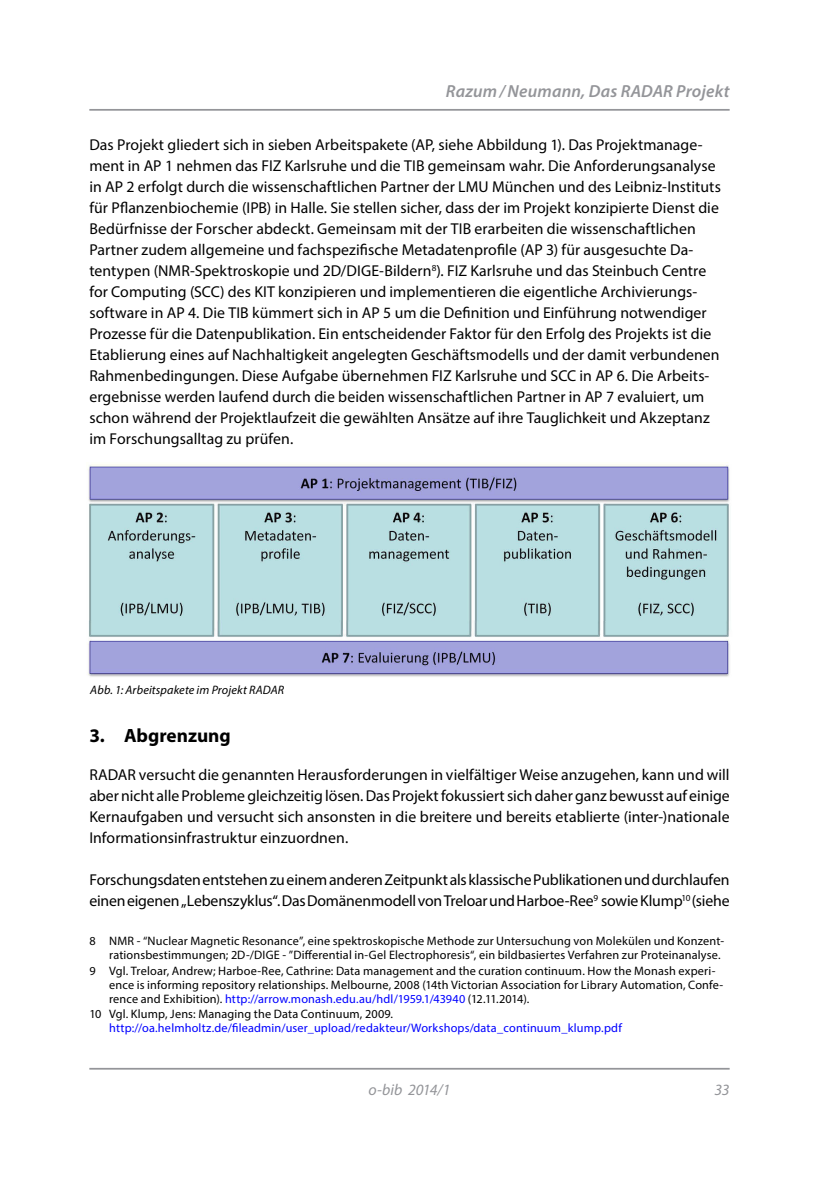
<style>
.page{position:relative;width:819px;height:1191px;background:#fff}
.page>*{position:absolute;margin:0;border:0;box-sizing:border-box;transform-origin:0 0}
.Titel_3{font:700 19.25px "Myriad Pro";color:#000}
.Kolumnentitel_rechts{font:italic 600 17.5px "Myriad Pro";letter-spacing:.01em;color:#949599}
.Fließtext{font:15.75px/21px "Myriad Pro";letter-spacing:.005em;color:#000}
.t1{font:italic 15.75px "Myriad Pro";letter-spacing:-.02em;color:#949599}
.Fußnote_eingerückt{font:12.25px/14px "Myriad Pro";letter-spacing:.01em;color:#000;text-align:right}
.Fußnote_eingerückt-2{font:12.25px/14px "Myriad Pro";letter-spacing:.01em;color:#00f}
.Bildlegende{font:italic 12.25px "Myriad Pro";letter-spacing:.01em;color:#000}
.s1{color:#00f}
.s2{color:#000}
</style>
<div class="page">
<hr style="left:89px;top:1067px;width:640px;height:2px;background:#949599">
<hr style="left:89px;top:109px;width:640px;height:2px;background:#949599">
<img style="left:88px;top:464px;width:642px;height:213px">
<p class="Kolumnentitel_rechts" style="left:446px;top:80px;width:285px">Razum/Neumann, Das RADAR Projekt</p>
<p class="Fließtext" style="left:89px;top:134px;width:633px">Das Projekt gliedert sich in sieben Arbeitspakete (AP, siehe Abbildung 1). Das Projektmanage&shy;ment in AP 1 nehmen das FIZ Karlsruhe und die TIB gemeinsam wahr. Die Anforderungsanalyse in AP 2 erfolgt durch die wissenschaftlichen Partner der LMU München und des Leibniz-Instituts für Pflanzenbiochemie (IPB) in Halle. Sie stellen sicher, dass der im Projekt konzipierte Dienst die Bedürfnisse der Forscher abdeckt. Gemeinsam mit der TIB erarbeiten die wissenschaftlichen Partner zudem allgemeine und fachspezifische Metadatenprofile (AP 3) für ausgesuchte Da&shy;tentypen (NMR-Spektroskopie und 2D/DIGE-Bildern<sup>8</sup>). FIZ Karlsruhe und das Steinbuch Centre for Computing (SCC) des KIT konzipieren und implementieren die eigentliche Archivierungs&shy;software in AP 4. Die TIB kümmert sich in AP 5 um die Definition und Einführung notwendiger Prozesse für die Datenpublikation. Ein entscheidender Faktor für den Erfolg des Projekts ist die Etablierung eines auf Nachhaltigkeit angelegten Geschäftsmodells und der damit verbundenen Rahmenbedingungen. Diese Aufgabe übernehmen FIZ Karlsruhe und SCC in AP 6. Die Arbeits&shy;ergebnisse werden laufend durch die beiden wissenschaftlichen Partner in AP 7 evaluiert, um schon während der Projektlaufzeit die gewählten Ansätze auf ihre Tauglichkeit und Akzeptanz im Forschungsalltag zu prüfen.</p>
<p class="Bildlegende" style="left:90px;top:682px;width:195px">Abb. 1: Arbeitspakete im Projekt RADAR</p>
<p class="Titel_3" style="left:89px;top:723px;width:143px">3. Abgrenzung</p>
<p class="Fließtext" style="left:89px;top:764px;width:642px;text-align:justify">RADAR versucht die genannten Herausforderungen in vielfältiger Weise anzugehen, kann und will aber nicht alle Probleme gleichzeitig lösen. Das Projekt fokussiert sich daher ganz bewusst auf einige Kernaufgaben und versucht sich ansonsten in die breitere und bereits etablierte (inter-)nationale Informationsinfrastruktur einzuordnen.</p>
<p class="Fließtext" style="left:89px;top:869px;width:641px">Forschungsdaten entstehen zu einem anderen Zeitpunkt als klassische Publikationen und durchlaufen einen eigenen „Lebenszyklus“. Das Domänenmodell von Treloar und Harboe-Ree<sup>9</sup> sowie Klump<sup>10</sup> (siehe</p>
<p class="Fußnote_eingerückt" style="left:89px;top:934px;width:636px">8 NMR - “Nuclear Magnetic Resonance”, eine spektroskopische Methode zur Untersuchung von Molekülen und Konzent&shy;rationsbestimmungen; 2D-/DIGE - ”Differential in-Gel Electrophoresis“, ein bildbasiertes Verfahren zur Proteinanalyse.</p>
<p class="Fußnote_eingerückt" style="left:109px;top:963px;width:615px;text-align:left;text-indent:-20px">9 Vgl. Treloar, Andrew; Harboe-Ree, Cathrine: Data management and the curation continuum. How the Monash experi&shy;ence is informing repository relationships. Melbourne, 2008 (14th Victorian Association for Library Automation, Confe&shy;rence and Exhibition). <span class="s1">http://arrow.monash.edu.au/hdl/1959.1/43940</span> (12.11.2014).</p>
<p class="Fußnote_eingerückt-2" style="left:109px;top:1007px;width:514px;text-indent:-20px"><span class="s2">10 Vgl. Klump, Jens: Managing the Data Continuum, 2009. </span>http://oa.helmholtz.de/fileadmin/user_upload/redakteur/Workshops/data_continuum_klump.pdf</p>
<p class="t1" style="left:368px;top:1080px;width:83px">o-bib 2014/1</p>
<p class="t1" style="left:714px;top:1080px;width:17px">33</p>
</div>
